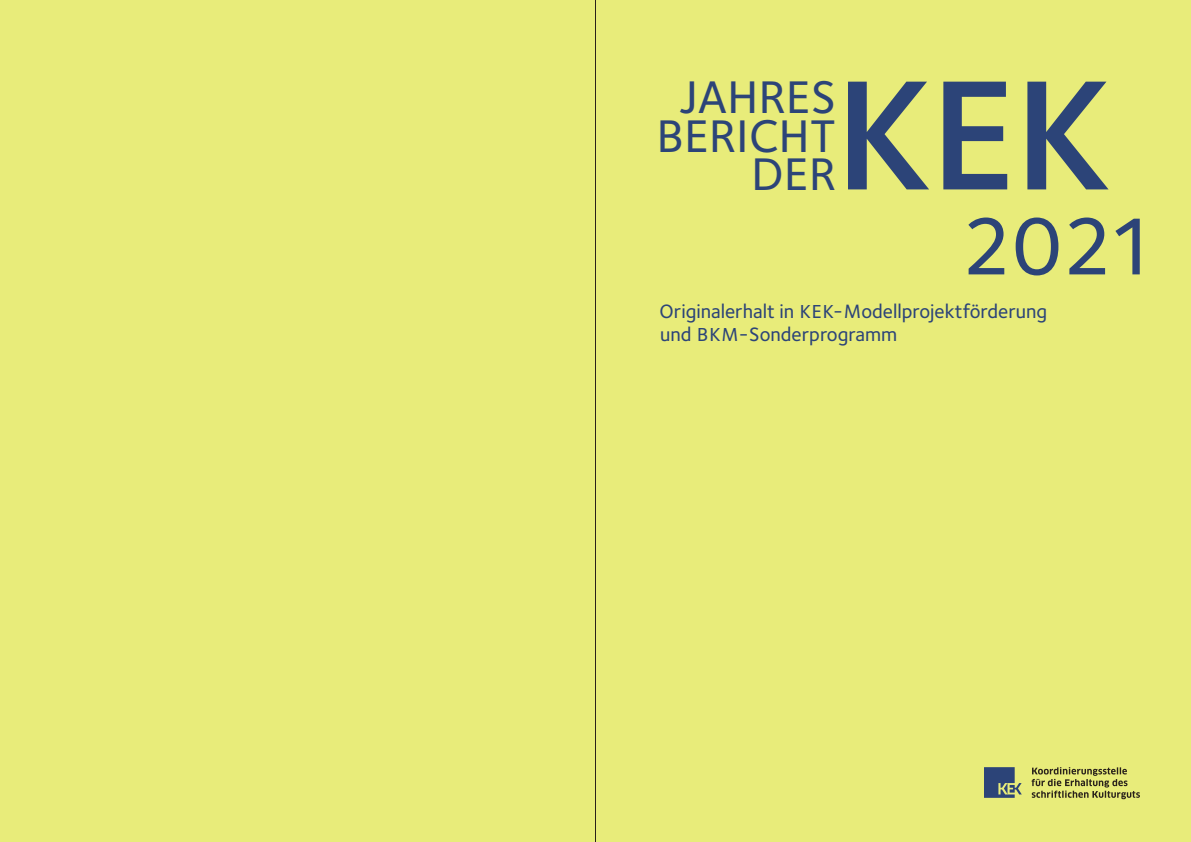
<style>
.page{position:relative;width:1191px;height:842px;background:#e8ec7a}
.page>*{position:absolute;margin:0;border:0;box-sizing:border-box;transform-origin:0 0}
.t1{font:600 161.6px "Foundry Sterling";color:#2c4478}
.t2{font:500 83.5px "Foundry Sterling";color:#2c4478}
.t3{font:500 47.4px/38.2px "Foundry Sterling";letter-spacing:.015em;color:#2c4478;text-align:right}
.t4{font:500 20px/23px "Foundry Sterling";color:#2c4478}
.s1{font-size:19.5px}
</style>
<div class="page">
<svg style="left:984px;top:767px;width:37px;height:31px"></svg>
<svg style="left:1031px;top:767px;width:109px;height:32px"></svg>
<hr style="left:595px;top:0;width:1px;height:842px;background:#29211a">
<h3 class="t3" style="left:656px;top:79px;width:181px">JAHRES<br>BERICHT<br>DER</h3>
<h1 class="t1" style="left:835px;top:40px;width:276px">KEK</h1>
<h2 class="t2" style="left:961px;top:198px;width:199px">2021</h2>
<p class="t4" style="left:659px;top:300px;width:389px">Originalerhalt in <span class="s1">KEK</span>-Modellprojektförderung und <span class="s1">BKM</span>-Sonderprogramm</p>
</div>
